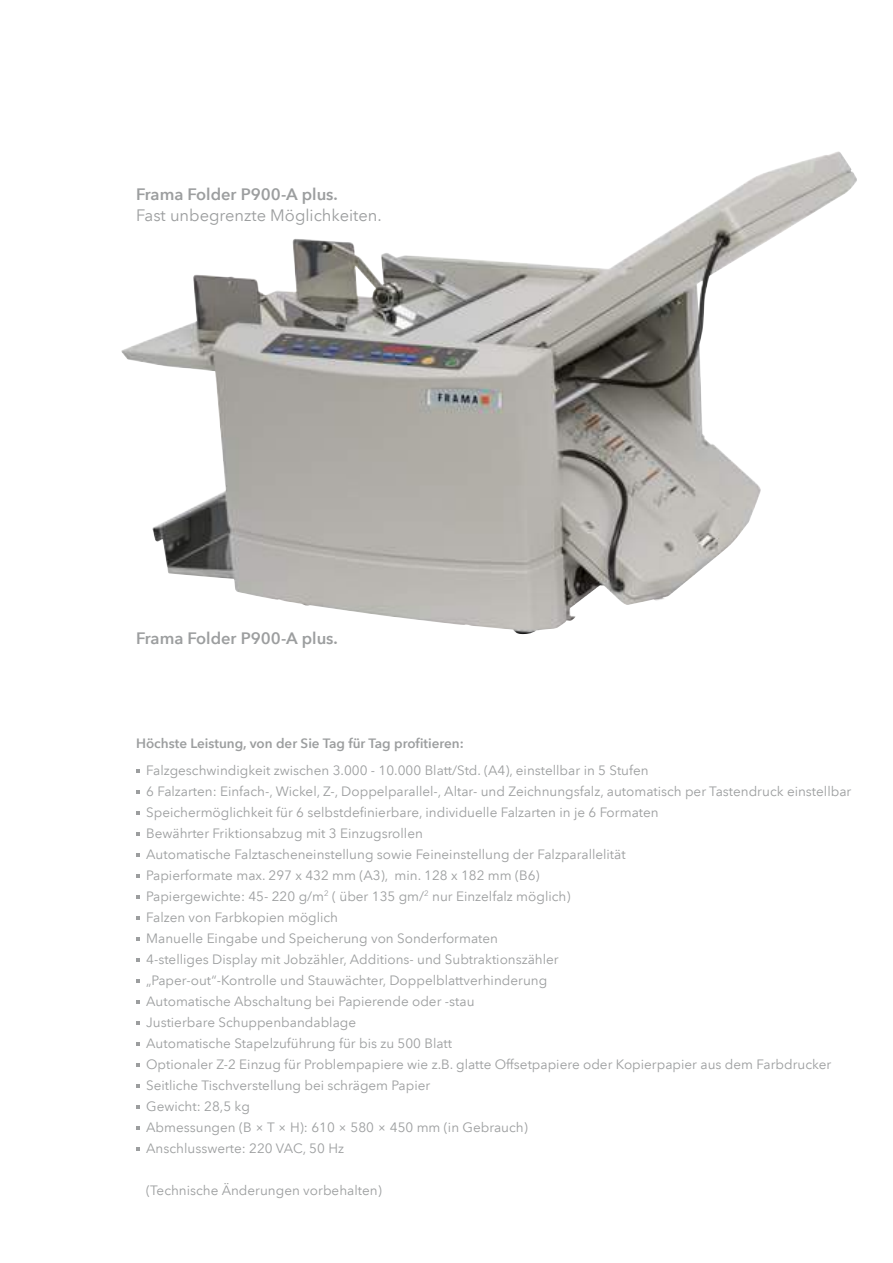
<style>
.page{position:relative;width:893px;height:1263px;background:#fff}
.page>*{position:absolute;margin:0;border:0;box-sizing:border-box;transform-origin:0 0}
.t1{font:600 16.5px "Avenir Next LT Pro";color:#9c9e9f}
.t2{font:16.5px "Avenir Next LT Pro";color:#9c9e9f}
.t3{font:13.5px/21px "Avenir Next LT Pro";color:#9c9e9f}
.t4{font:600 13.5px "Avenir Next LT Pro";color:#9c9e9f}
</style>
<div class="page">
<svg style="left:136px;top:769px;width:3px;height:4px"></svg>
<svg style="left:136px;top:895px;width:3px;height:4px"></svg>
<svg style="left:136px;top:1021px;width:3px;height:4px"></svg>
<svg style="left:136px;top:937px;width:3px;height:4px"></svg>
<svg style="left:136px;top:958px;width:3px;height:4px"></svg>
<svg style="left:136px;top:1063px;width:3px;height:4px"></svg>
<svg style="left:136px;top:853px;width:3px;height:4px"></svg>
<svg style="left:136px;top:979px;width:3px;height:4px"></svg>
<svg style="left:136px;top:790px;width:3px;height:4px"></svg>
<svg style="left:136px;top:811px;width:3px;height:4px"></svg>
<svg style="left:136px;top:916px;width:3px;height:4px"></svg>
<svg style="left:136px;top:1042px;width:3px;height:4px"></svg>
<svg style="left:136px;top:832px;width:3px;height:4px"></svg>
<svg style="left:136px;top:1084px;width:3px;height:4px"></svg>
<svg style="left:136px;top:1105px;width:3px;height:4px"></svg>
<svg style="left:136px;top:1126px;width:3px;height:4px"></svg>
<svg style="left:136px;top:1147px;width:3px;height:4px"></svg>
<svg style="left:136px;top:874px;width:3px;height:4px"></svg>
<svg style="left:136px;top:1000px;width:3px;height:4px"></svg>
<img style="left:121px;top:152px;width:736px;height:483px">
<p class="t1" style="left:136px;top:184px;width:203px">Frama Folder P900-A plus.</p>
<p class="t2" style="left:136px;top:205px;width:247px">Fast unbegrenzte Möglichkeiten.</p>
<p class="t1" style="left:136px;top:628px;width:203px">Frama Folder P900-A plus.</p>
<p class="t4" style="left:136px;top:735px;width:329px">Höchste Leistung, von der Sie Tag für Tag profitieren:</p>
<p class="t3" style="left:146px;top:760px;width:707px">Falzgeschwindigkeit zwischen 3.000 - 10.000 Blatt/Std. (A4), einstellbar in 5 Stufen<br>6 Falzarten: Einfach-, Wickel, Z-, Doppelparallel-, Altar- und Zeichnungsfalz, automatisch per Tastendruck einstellbar Speichermöglichkeit für 6 selbstdefinierbare, individuelle Falzarten in je 6 Formaten<br>Bewährter Friktionsabzug mit 3 Einzugsrollen<br>Automatische Falztascheneinstellung sowie Feineinstellung der Falzparallelität<br>Papierformate max. 297 x 432 mm (A3), min. 128 x 182 mm (B6)<br>Papiergewichte: 45- 220 g/m<sup>2</sup> ( über 135 gm/<sup>2</sup> nur Einzelfalz möglich)<br>Falzen von Farbkopien möglich<br>Manuelle Eingabe und Speicherung von Sonderformaten<br>4-stelliges Display mit Jobzähler, Additions- und Subtraktionszähler<br>„Paper-out“-Kontrolle und Stauwächter, Doppelblattverhinderung<br>Automatische Abschaltung bei Papierende oder -stau<br>Justierbare Schuppenbandablage<br>Automatische Stapelzuführung für bis zu 500 Blatt<br>Optionaler Z-2 Einzug für Problempapiere wie z.B. glatte Offsetpapiere oder Kopierpapier aus dem Farbdrucker Seitliche Tischverstellung bei schrägem Papier<br>Gewicht: 28,5 kg<br>Abmessungen (B × T × H): 610 × 580 × 450 mm (in Gebrauch)<br>Anschlusswerte: 220 VAC, 50 Hz</p>
<p class="t3" style="left:146px;top:1180px;width:237px">(Technische Änderungen vorbehalten)</p>
</div>
